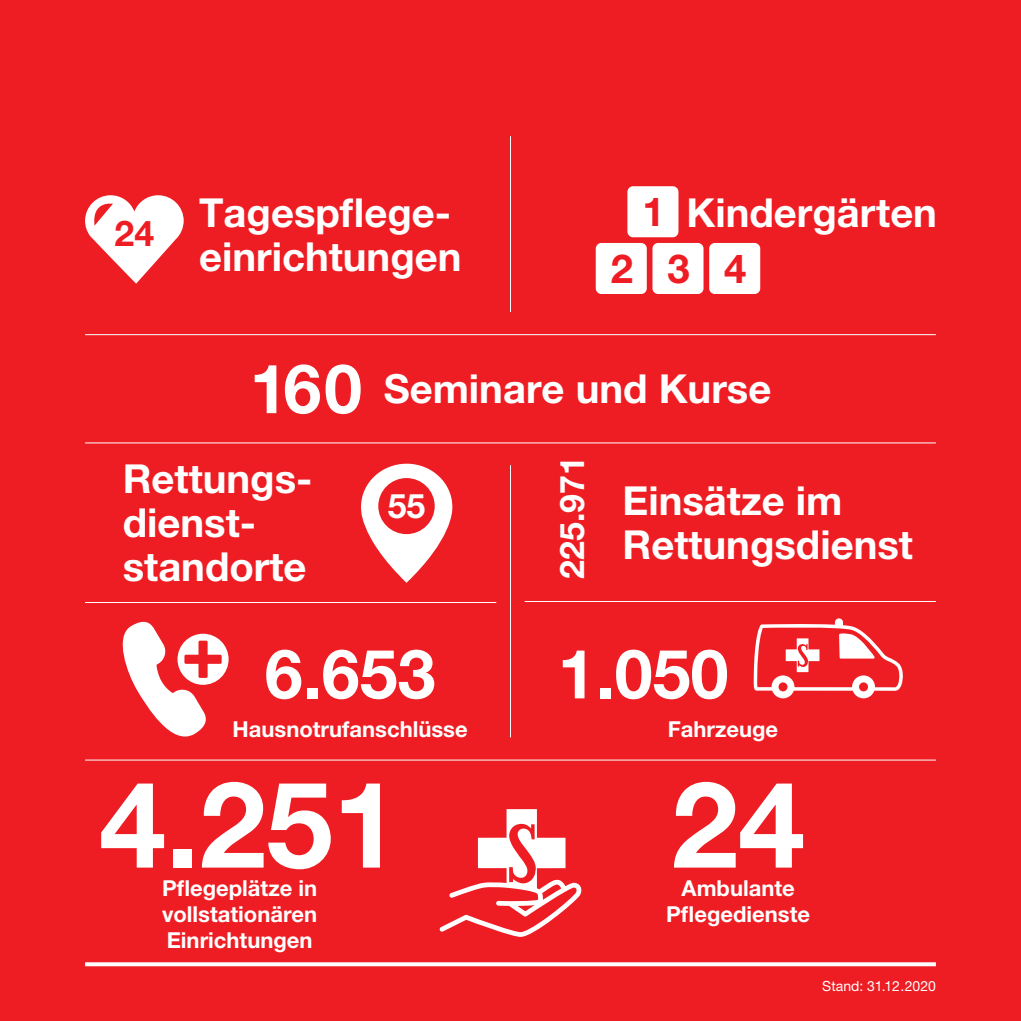
<style>
.page{position:relative;width:1021px;height:1021px;background:#fff}
.page>*{position:absolute;margin:0;border:0;box-sizing:border-box;transform-origin:0 0}
.t1{font:700 120px "Helvetica Neue LT Pro";color:#fff}
.t2{font:700 68.2px "Helvetica Neue LT Pro";color:#fff}
.t3{font:700 40px/44px "Helvetica Neue LT Pro";color:#fff}
.t4{font:700 35.6px "Helvetica Neue LT Pro";color:#ee1d23}
.t5{font:700 33.8px "Helvetica Neue LT Pro";color:#fff}
.t6{font:700 22px/26px "Helvetica Neue LT Pro";color:#fff;text-align:justify}
.t7{font:14px "Helvetica Neue LT Pro";color:#fff}
.s1{color:#ee1d23}
.s2{font-size:68.2px}
</style>
<div class="page">
<div style="left:0;top:0;width:1020px;height:1020px;background:#ee1d23"></div>
<hr style="left:85px;top:602px;width:411px;height:1px;background:#fff">
<hr style="left:524px;top:601px;width:411px;height:1px;background:#fff">
<hr style="left:85px;top:334px;width:850px;height:1px;background:#fff">
<hr style="left:85px;top:442px;width:850px;height:1px;background:#fff">
<hr style="left:85px;top:759px;width:850px;height:1px;background:#fff">
<hr style="left:510px;top:136px;width:1px;height:176px;background:#fff">
<hr style="left:510px;top:465px;width:1px;height:272px;background:#fff">
<div style="left:177px;top:633px;width:51px;height:51px;background:#fff;border-radius:50%"></div>
<svg style="left:122px;top:621px;width:100px;height:116px"></svg>
<svg style="left:361px;top:463px;width:91px;height:120px"></svg>
<svg style="left:753px;top:618px;width:150px;height:80px"></svg>
<svg style="left:439px;top:809px;width:143px;height:127px"></svg>
<div style="left:627px;top:186px;width:51px;height:51px;background:#fff;border-radius:6px"></div>
<div style="left:709px;top:243px;width:51px;height:51px;background:#fff;border-radius:6px"></div>
<div style="left:652px;top:243px;width:51px;height:51px;background:#fff;border-radius:6px"></div>
<div style="left:595px;top:243px;width:51px;height:51px;background:#fff;border-radius:6px"></div>
<svg style="left:85px;top:195px;width:99px;height:89px"></svg>
<svg style="left:85px;top:962px;width:850px;height:4px;background:#fdefef"></svg>
<p class="t4" style="left:115px;top:211px;width:41px">24</p>
<p class="t3" style="left:199px;top:189px;width:264px">Tagespflege&shy;einrichtungen</p>
<p class="t3" style="left:610px;top:184px;width:328px;line-height:55.8px;text-indent:32px"><span class="s1">1</span> Kindergärten<br><span class="s1">234</span></p>
<p class="t3" style="left:250px;top:366px;width:523px"><span class="s2">160</span> Seminare und Kurse</p>
<p class="t3" style="left:123px;top:455px;width:191px">Rettungs&shy;dienst&shy;standorte</p>
<p class="t5" style="left:388px;top:485px;width:39px">55</p>
<h2 class="t2" style="left:265px;top:632px;width:172px">6.653</h2>
<p class="t6" style="left:232px;top:715px;width:237px">Hausnotrufanschlüsse</p>
<p class="t5" style="left:551px;top:578px;width:124px;rotate:-90deg">225.971</p>
<p class="t3" style="left:622px;top:477px;width:292px">Einsätze im<br>Rettungsdienst</p>
<h2 class="t2" style="left:557px;top:632px;width:172px">1.050</h2>
<p class="t6" style="left:667px;top:715px;width:112px">Fahrzeuge</p>
<h1 class="t1" style="left:99px;top:750px;width:302px">4.251</h1>
<h1 class="t1" style="left:671px;top:750px;width:135px">24</h1>
<p class="t6" style="left:666px;top:874px;width:145px;text-align:center">Ambulante<br>Pflegedienste</p>
<p class="t6" style="left:162px;top:874px;width:157px">Pflegeplätze in vollstationären Einrichtungen</p>
<p class="t7" style="left:822px;top:977px;width:115px">Stand: 31.12.2020</p>
</div>
